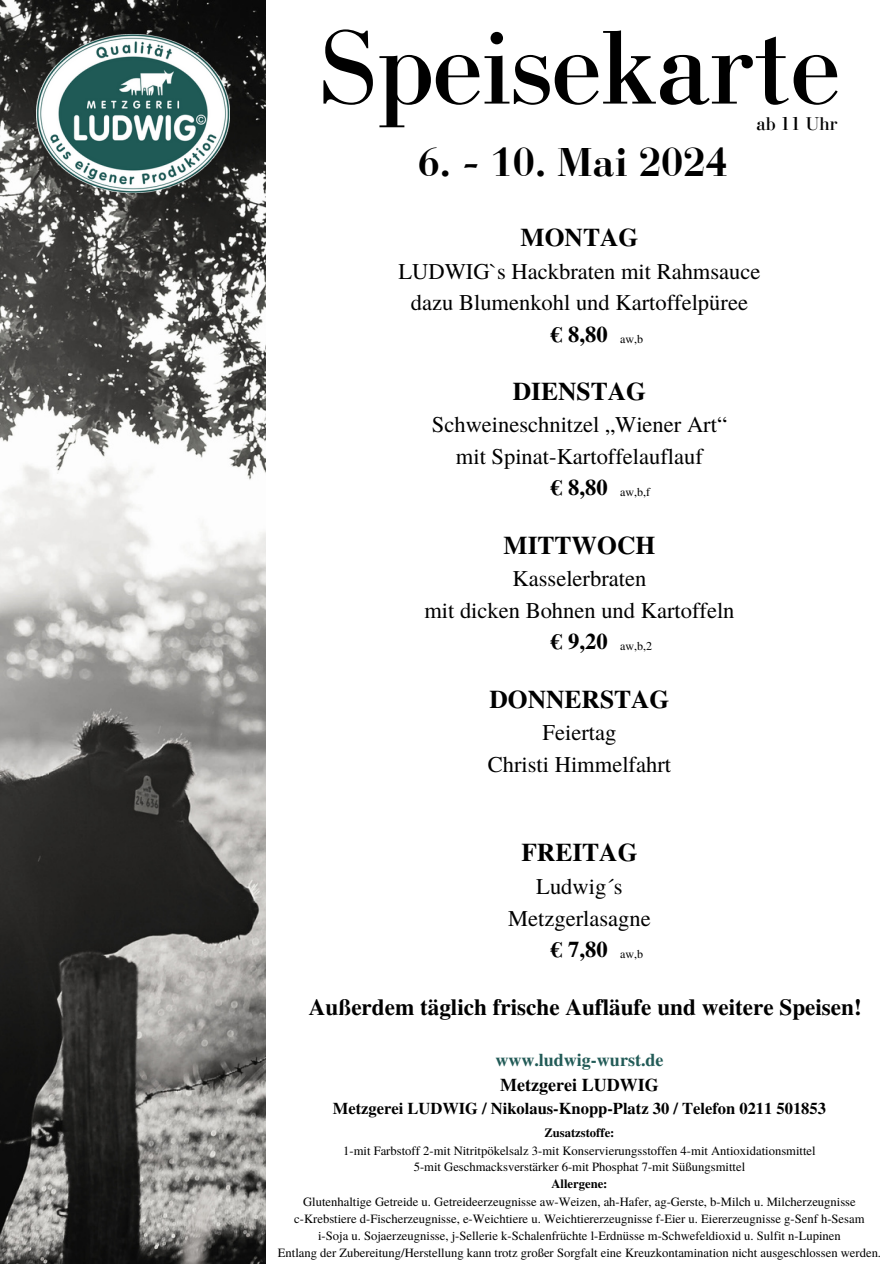
<style>
.page{position:relative;width:894px;height:1264px;background:#fff}
.page>*{position:absolute;margin:0;border:0;box-sizing:border-box;transform-origin:0 0}
.t1{font:111.3px "Bodoni";color:#000}
.t2{font:700 39.75px "Bauer Bodoni Pro";color:#000}
.t3{font:700 25.5px "Te X Gyre Termes";color:#000}
.t4{font:700 23.1px "Te X Gyre Termes";color:#000}
.t5{font:22.5px/31.5px "Te X Gyre Termes";color:#000;text-align:center}
.t6{font:19.5px "Bodoni";color:#000}
.t7{font:700 18px/24.8px "Te X Gyre Termes";color:#225b57}
.t8{font:700 16.5px "Te X Gyre Termes";color:#000}
.t9{font:12.6px "Te X Gyre Termes";color:#000}
.t10{font:700 12.6px "Te X Gyre Termes";color:#000}
.t11{font:12px "Te X Gyre Termes";color:#000}
.s1{font-weight:700}
.s2{color:#000}
</style>
<div class="page">
<img style="left:0;top:0;width:266px;height:1263px">
<img style="left:36px;top:35px;width:193px;height:157px">
<p class="t1" style="left:319px;top:-1px;width:522px">Speisekarte</p>
<p class="t6" style="left:756px;top:111px;width:83px">ab 11 Uhr</p>
<h2 class="t2" style="left:417px;top:147px;width:311px">6. - 10. Mai 2024</h2>
<h4 class="t3" style="left:520px;top:217px;width:119px">MONTAG</h4>
<h4 class="t5" style="left:398px;top:254px;width:363px">LUDWIG`s Hackbraten mit Rahmsauce dazu Blumenkohl und Kartoffelpüree<br><span class="s1">€ 8,80</span></h4>
<p class="t11" style="left:619px;top:330px;width:24px">aw,b</p>
<h4 class="t3" style="left:512px;top:371px;width:135px">DIENSTAG</h4>
<h4 class="t5" style="left:432px;top:408px;width:296px">Schweineschnitzel „Wiener Art“ mit Spinat-Kartoffelauflauf<br><span class="s1">€ 8,80</span></h4>
<p class="t11" style="left:619px;top:483px;width:31px">aw,b,f</p>
<h4 class="t3" style="left:503px;top:525px;width:153px">MITTWOCH</h4>
<h4 class="t5" style="left:424px;top:562px;width:311px">Kasselerbraten<br>mit dicken Bohnen und Kartoffeln <span class="s1">€ 9,20</span></h4>
<p class="t11" style="left:619px;top:637px;width:33px">aw,b,2</p>
<h4 class="t3" style="left:489px;top:679px;width:181px">DONNERSTAG</h4>
<h4 class="t5" style="left:487px;top:715px;width:185px">Feiertag<br>Christi Himmelfahrt</h4>
<h4 class="t3" style="left:521px;top:833px;width:118px">FREITAG</h4>
<h4 class="t5" style="left:508px;top:869px;width:144px">Ludwig´s<br>Metzgerlasagne <span class="s1">€ 7,80</span></h4>
<p class="t11" style="left:619px;top:945px;width:24px">aw,b</p>
<p class="t4" style="left:309px;top:989px;width:554px">Außerdem täglich frische Aufläufe und weitere Speisen!</p>
<p class="t7" style="left:495px;top:1046px;width:169px">www.ludwig-wurst.de<br><span class="s2">Metzgerei LUDWIG</span></p>
<p class="t8" style="left:333px;top:1095px;width:494px">Metzgerei LUDWIG / Nikolaus-Knopp-Platz 30 / Telefon 0211 501853</p>
<h1 class="t10" style="left:544px;top:1122px;width:72px">Zusatzstoffe:</h1>
<h5 class="t9" style="left:343px;top:1141px;width:474px">1-mit Farbstoff 2-mit Nitritpökelsalz 3-mit Konservierungsstoffen 4-mit Antioxidationsmittel</h5>
<h3 class="t9" style="left:413px;top:1158px;width:333px">5-mit Geschmacksverstärker 6-mit Phosphat 7-mit Süßungsmittel</h3>
<h6 class="t10" style="left:551px;top:1174px;width:58px">Allergene:</h6>
<p class="t9" style="left:303px;top:1192px;width:554px">Glutenhaltige Getreide u. Getreideerzeugnisse aw-Weizen, ah-Hafer, ag-Gerste, b-Milch u. Milcherzeugnisse</p>
<p class="t9" style="left:294px;top:1209px;width:571px">c-Krebstiere d-Fischerzeugnisse, e-Weichtiere u. Weichtiererzeugnisse f-Eier u. Eiererzeugnisse g-Senf h-Sesam</p>
<p class="t9" style="left:318px;top:1226px;width:524px">i-Soja u. Sojaerzeugnisse, j-Sellerie k-Schalenfrüchte l-Erdnüsse m-Schwefeldioxid u. Sulfit n-Lupinen</p>
<p class="t9" style="left:278px;top:1243px;width:604px">Entlang der Zubereitung/Herstellung kann trotz großer Sorgfalt eine Kreuzkontamination nicht ausgeschlossen werden.</p>
</div>
